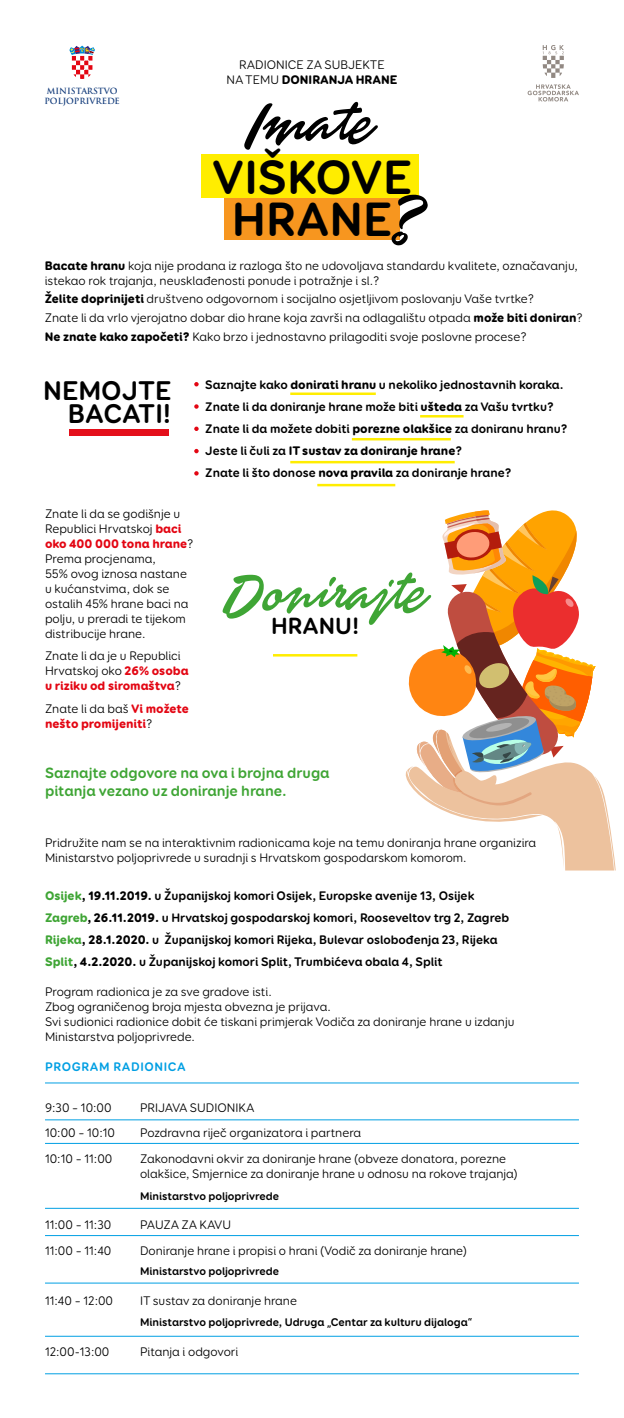
<style>
.page{position:relative;width:624px;height:1418px;background:#fff}
.page>*{position:absolute;margin:0;border:0;box-sizing:border-box;transform-origin:0 0}
.t1{font:71.38px "Finition PERSONALUSEONLY";color:#000}
.t2{font:63.5px "Finition PERSONALUSEONLY";color:#000}
.t3{font:61px "Finition PERSONALUSEONLY";color:#3fa535}
.t4{font:700 48.5px "Booster Next FY";color:#000}
.t5{font:700 27.25px "Booster Next FY";color:#000}
.t6{font:700 23.62px "Booster Next FY";color:#000}
.t7{font:700 15px/18px "Booster Next FY";color:#3fa535}
.t8{font:12.5px/15px "Booster Next FY";color:#000}
.t9{font:700 12.5px "Booster Next FY";color:#000}
.t10{font:900 12.5px "Booster Next FY";color:#000}
.t11{font:900 12.5px/15px "Booster Next FY";color:#e30613}
.t12{font:700 12.5px "Booster Next FY";letter-spacing:.05em;color:#009fe3}
.t13{font:700 11.25px "Booster Next FY";color:#000}
.t14{font:700 8.38px/10px "Trajan Pro";color:#18407e}
.s1{font-weight:900}
.s2{font-weight:700}
.s3{font-weight:900;color:#e30613}
.s4{font-weight:400;color:#000}
.s5{font-weight:900;color:#3fa535}
</style>
<div class="page">
<svg style="left:69px;top:45px;width:26px;height:34px"></svg>
<svg style="left:542px;top:45px;width:22px;height:33px"></svg>
<svg style="left:527px;top:84px;width:52px;height:17px"></svg>
<div style="left:69px;top:429px;width:100px;height:6px;background:#e40f1b"></div>
<hr style="left:290px;top:392px;width:86px;height:3px;background:#ffed00">
<hr style="left:420px;top:415px;width:43px;height:2px;background:#ffed00">
<hr style="left:352px;top:438px;width:99px;height:2px;background:#ffed00">
<hr style="left:290px;top:461px;width:164px;height:2px;background:#ffed00">
<hr style="left:317px;top:484px;width:78px;height:2px;background:#ffed00">
<hr style="left:273px;top:654px;width:84px;height:2px;background:#ffed00">
<svg style="left:405px;top:510px;width:210px;height:360px"></svg>
<div style="left:225px;top:198px;width:175px;height:42px;background:#f7961f"></div>
<div style="left:201px;top:154px;width:218px;height:44px;background:#ffed00"></div>
<svg style="left:194px;top:382px;width:5px;height:4px"></svg>
<svg style="left:194px;top:404px;width:5px;height:5px"></svg>
<svg style="left:194px;top:426px;width:5px;height:5px"></svg>
<svg style="left:194px;top:449px;width:5px;height:4px"></svg>
<svg style="left:194px;top:471px;width:5px;height:4px"></svg>
<hr style="left:45px;top:1119px;width:534px;height:1px;background:#009fe3">
<hr style="left:45px;top:1143px;width:534px;height:1px;background:#009fe3">
<hr style="left:45px;top:1208px;width:534px;height:1px;background:#009fe3">
<hr style="left:45px;top:1235px;width:534px;height:1px;background:#009fe3">
<hr style="left:45px;top:1282px;width:534px;height:1px;background:#009fe3">
<hr style="left:45px;top:1335px;width:534px;height:1px;background:#009fe3">
<hr style="left:45px;top:1082px;width:534px;height:1px;background:#009fe3">
<hr style="left:45px;top:1373px;width:534px;height:1px;background:#009fe3">
<p class="t14" style="left:44px;top:86px;width:77px">MINISTARSTVO<br>POLJOPRIVREDE</p>
<p class="t8" style="left:226px;top:57px;width:172px;text-align:center">RADIONICE ZA SUBJEKTE<br>NA TEMU <span class="s1">DONIRANJA HRANE</span></p>
<p class="t2" style="left:244px;top:74px;width:132px">Imate</p>
<p class="t4" style="left:212px;top:146px;width:201px">VIŠKOVE</p>
<p class="t4" style="left:232px;top:188px;width:162px">HRANE</p>
<p class="t1" style="left:391px;top:164px;width:38px">?</p>
<p class="t8" style="left:45px;top:258px;width:534px"><span class="s1">Bacate hranu</span> koja nije prodana iz razloga što ne udovoljava standardu kvalitete, označavanju, istekao rok trajanja, neusklađenosti ponude i potražnje i sl.?</p>
<p class="t8" style="left:45px;top:292px;width:491px"><span class="s1">Želite doprinijeti</span> društveno odgovornom i socijalno osjetljivom poslovanju Vaše tvrtke?</p>
<p class="t8" style="left:45px;top:310px;width:540px">Znate li da vrlo vjerojatno dobar dio hrane koja završi na odlagalištu otpada <span class="s1">može biti doniran</span>?</p>
<p class="t8" style="left:45px;top:329px;width:483px"><span class="s1">Ne znate kako započeti?</span> Kako brzo i jednostavno prilagoditi svoje poslovne procese?</p>
<p class="t5" style="left:43px;top:373px;width:130px">NEMOJTE</p>
<p class="t5" style="left:68px;top:397px;width:105px">BACATI!</p>
<p class="t9" style="left:205px;top:376px;width:360px">Saznajte kako <span class="s1">donirati hranu</span> u nekoliko jednostavnih koraka.</p>
<p class="t9" style="left:205px;top:398px;width:350px">Znate li da doniranje hrane može biti <span class="s1">ušteda</span> za Vašu tvrtku?</p>
<p class="t9" style="left:205px;top:420px;width:364px">Znate li da možete dobiti <span class="s1">porezne olakšice</span> za doniranu hranu?</p>
<p class="t10" style="left:205px;top:442px;width:258px"><span class="s2">Jeste li čuli za</span> IT sustav za doniranje hrane<span class="s2">?</span></p>
<p class="t9" style="left:205px;top:465px;width:308px">Znate li što donose <span class="s1">nova pravila</span> za doniranje hrane?</p>
<p class="t8" style="left:45px;top:506px;width:150px">Znate li da se godišnje u<br>Republici Hrvatskoj <span class="s3">baci oko 400 000 tona hrane</span>?<br>Prema procjenama,<br>55% ovog iznosa nastane u kućanstvima, dok se ostalih 45% hrane baci na polju, u preradi te tijekom distribucije hrane.</p>
<p class="t8" style="left:45px;top:648px;width:145px">Znate li da je u Republici<br>Hrvatskoj oko <span class="s3">26% osoba u riziku od siromaštva</span>?</p>
<p class="t11" style="left:45px;top:700px;width:145px"><span class="s4">Znate li da baš</span> Vi možete nešto promijeniti<span class="s4">?</span></p>
<p class="t3" style="left:222px;top:545px;width:207px">Donirajte</p>
<p class="t6" style="left:271px;top:611px;width:89px">HRANU!</p>
<p class="t7" style="left:45px;top:764px;width:286px">Saznajte odgovore na ova i brojna druga pitanja vezano uz doniranje hrane.</p>
<p class="t8" style="left:45px;top:835px;width:492px">Pridružite nam se na interaktivnim radionicama koje na temu doniranja hrane organizira<br>Ministarstvo poljoprivrede u suradnji s Hrvatskom gospodarskom komorom.</p>
<p class="t9" style="left:45px;top:887px;width:431px"><span class="s5">Osijek</span><span class="s1">, 19.11.2019.</span> u Županijskoj komori Osijek, Europske avenije 13, Osijek</p>
<p class="t9" style="left:45px;top:909px;width:465px"><span class="s5">Zagreb</span><span class="s1">, 26.11.2019.</span> u Hrvatskoj gospodarskoj komori, Rooseveltov trg 2, Zagreb</p>
<p class="t9" style="left:45px;top:931px;width:454px"><span class="s5">Rijeka</span><span class="s1">, 28.1.2020.</span> u Županijskoj komori Rijeka, Bulevar oslobođenja 23, Rijeka</p>
<p class="t9" style="left:45px;top:953px;width:399px"><span class="s5">Split</span><span class="s1">, 4.2.2020.</span> u Županijskoj komori Split, Trumbićeva obala 4, Split</p>
<p class="t8" style="left:45px;top:984px;width:228px">Program radionica je za sve gradove isti.</p>
<p class="t8" style="left:45px;top:999px;width:287px">Zbog ograničenog broja mjesta obvezna je prijava.</p>
<p class="t8" style="left:45px;top:1014px;width:471px">Svi sudionici radionice dobit će tiskani primjerak Vodiča za doniranje hrane u izdanju<br>Ministarstva poljoprivrede.</p>
<p class="t12" style="left:45px;top:1058px;width:142px">PROGRAM RADIONICA</p>
<p class="t8" style="left:45px;top:1099px;width:68px">9:30 – 10:00</p>
<p class="t8" style="left:140px;top:1099px;width:116px">PRIJAVA SUDIONIKA</p>
<p class="t8" style="left:45px;top:1125px;width:72px">10:00 – 10:10</p>
<p class="t8" style="left:140px;top:1125px;width:223px">Pozdravna riječ organizatora i partnera</p>
<p class="t8" style="left:45px;top:1150px;width:69px">10:10 – 11:00</p>
<p class="t8" style="left:140px;top:1150px;width:379px">Zakonodavni okvir za doniranje hrane (obveze donatora, porezne olakšice, Smjernice za doniranje hrane u odnosu na rokove trajanja)</p>
<p class="t13" style="left:140px;top:1188px;width:140px">Ministarstvo poljoprivrede</p>
<p class="t8" style="left:45px;top:1217px;width:68px">11:00 – 11:30</p>
<p class="t8" style="left:140px;top:1217px;width:93px">PAUZA ZA KAVU</p>
<p class="t8" style="left:45px;top:1242px;width:68px">11:00 – 11:40</p>
<p class="t8" style="left:140px;top:1242px;width:328px">Doniranje hrane i propisi o hrani (Vodič za doniranje hrane)</p>
<p class="t13" style="left:140px;top:1264px;width:140px">Ministarstvo poljoprivrede</p>
<p class="t8" style="left:45px;top:1292px;width:70px">11:40 – 12:00</p>
<p class="t8" style="left:140px;top:1292px;width:158px">IT sustav za doniranje hrane</p>
<p class="t13" style="left:140px;top:1315px;width:334px">Ministarstvo poljoprivrede, Udruga „Centar za kulturu dijaloga“</p>
<p class="t8" style="left:45px;top:1343px;width:66px">12:00-13:00</p>
<p class="t8" style="left:140px;top:1343px;width:100px">Pitanja i odgovori</p>
</div>
